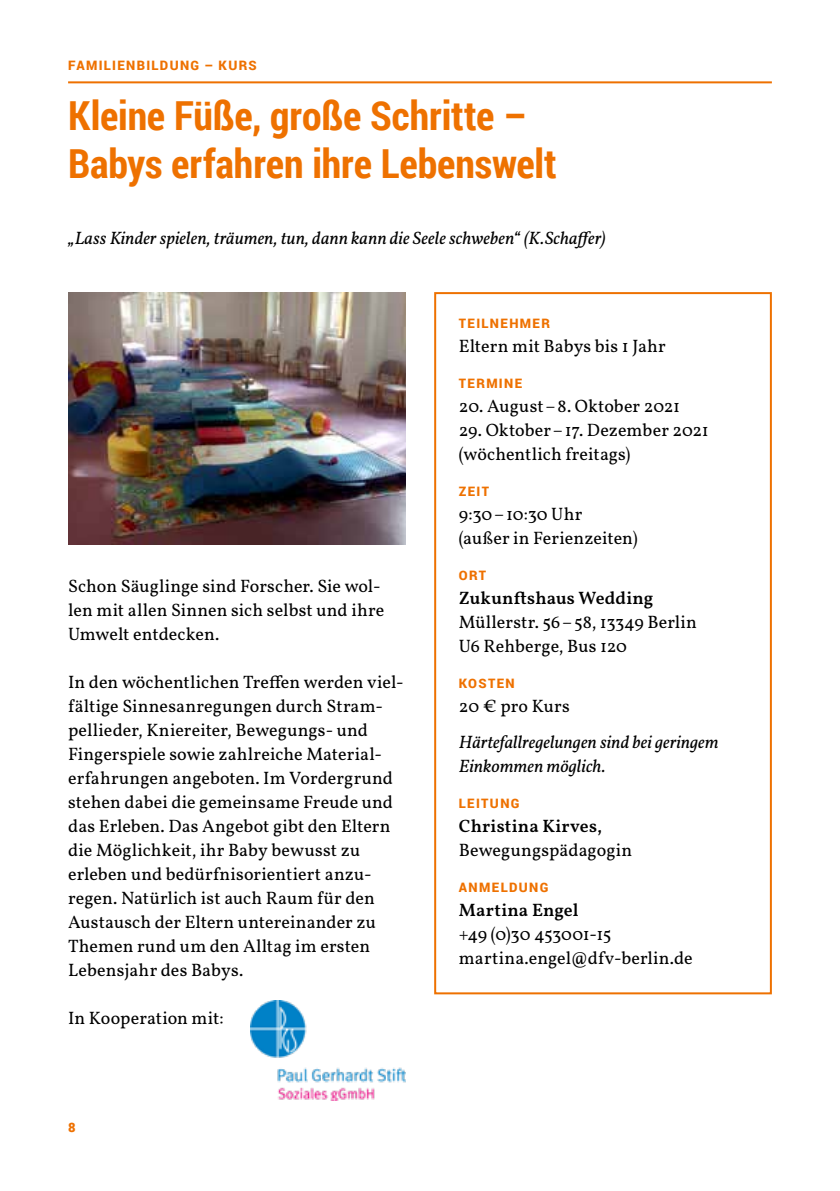
<style>
.page{position:relative;width:840px;height:1191px;background:#fff}
.page>*{position:absolute;margin:0;border:0;box-sizing:border-box;transform-origin:0 0}
.t1{font:700 40px/48px "Roboto Condensed";letter-spacing:-.005em;color:#ee7100}
.t2{font:18px/24px "Vollkorn";letter-spacing:.005em;color:#000}
.t3{font:italic 18px/24px "Vollkorn";color:#000}
.t4{font:600 18px "Vollkorn";letter-spacing:.01em;color:#000}
.t5{font:900 13px "Roboto";letter-spacing:.105em;color:#ee7100}
</style>
<div class="page">
<hr style="left:68px;top:81px;width:703px;height:2px;background:#ee7100">
<div style="left:434px;top:292px;width:337px;height:702px;border:2px solid #ee7100"></div>
<img style="left:68px;top:292px;width:337px;height:252px">
<img style="left:250px;top:1000px;width:155px;height:100px">
<p class="t5" style="left:68px;top:56px;width:190px">FAMILIENBILDUNG – KURS</p>
<h1 class="t1" style="left:68px;top:90px;width:490px">Kleine Füße, große Schritte –<br>Babys erfahren ihre Lebenswelt</h1>
<p class="t3" style="left:68px;top:226px;width:539px">„Lass Kinder spielen, träumen, tun, dann kann die Seele schweben“ (K.Schaffer)</p>
<p class="t2" style="left:68px;top:574px;width:317px">Schon Säuglinge sind Forscher. Sie wol&shy;len mit allen Sinnen sich selbst und ihre<br>Umwelt entdecken.</p>
<p class="t2" style="left:68px;top:670px;width:337px">In den wöchentlichen Treffen werden viel&shy;fältige Sinnesanregungen durch Stram&shy;pellieder, Kniereiter, Bewegungs- und Fingerspiele sowie zahlreiche Material&shy;erfahrungen angeboten. Im Vordergrund stehen dabei die gemeinsame Freude und das Erleben. Das Angebot gibt den Eltern die Möglichkeit, ihr Baby bewusst zu erleben und bedürfnisorientiert anzu&shy;regen. Natürlich ist auch Raum für den Austausch der Eltern untereinander zu Themen rund um den Alltag im ersten Lebensjahr des Babys.</p>
<p class="t2" style="left:68px;top:1006px;width:157px">In Kooperation mit:</p>
<p class="t5" style="left:68px;top:1118px;width:9px">8</p>
<p class="t5" style="left:458px;top:314px;width:93px">TEILNEHMER</p>
<p class="t2" style="left:458px;top:334px;width:208px">Eltern mit Babys bis 1 Jahr</p>
<p class="t5" style="left:458px;top:374px;width:65px">TERMINE</p>
<p class="t2" style="left:458px;top:394px;width:223px">20. August – 8. Oktober 2021</p>
<p class="t2" style="left:458px;top:418px;width:251px">29. Oktober – 17. Dezember 2021 (wöchentlich freitags)</p>
<p class="t5" style="left:458px;top:482px;width:32px">ZEIT</p>
<p class="t2" style="left:458px;top:502px;width:180px">9:30 – 10:30 Uhr<br>(außer in Ferienzeiten)</p>
<p class="t5" style="left:458px;top:566px;width:29px">ORT</p>
<p class="t4" style="left:458px;top:584px;width:196px">Zukunftshaus Wedding</p>
<p class="t2" style="left:458px;top:610px;width:239px">Müllerstr. 56 – 58, 13349 Berlin<br>U6 Rehberge, Bus 120</p>
<p class="t5" style="left:458px;top:674px;width:57px">KOSTEN</p>
<p class="t2" style="left:458px;top:694px;width:112px">20 € pro Kurs</p>
<p class="t3" style="left:458px;top:730px;width:261px">Härtefallregelungen sind bei geringem<br>Einkommen möglich.</p>
<p class="t5" style="left:458px;top:794px;width:62px">LEITUNG</p>
<p class="t4" style="left:458px;top:812px;width:144px">Christina Kirves,</p>
<p class="t2" style="left:458px;top:838px;width:175px">Bewegungspädagogin</p>
<p class="t5" style="left:458px;top:878px;width:91px">ANMELDUNG</p>
<p class="t4" style="left:458px;top:896px;width:121px">Martina Engel</p>
<p class="t2" style="left:458px;top:922px;width:235px">+49 (0)30 453001-15 martina.engel@dfv-berlin.de</p>
</div>
